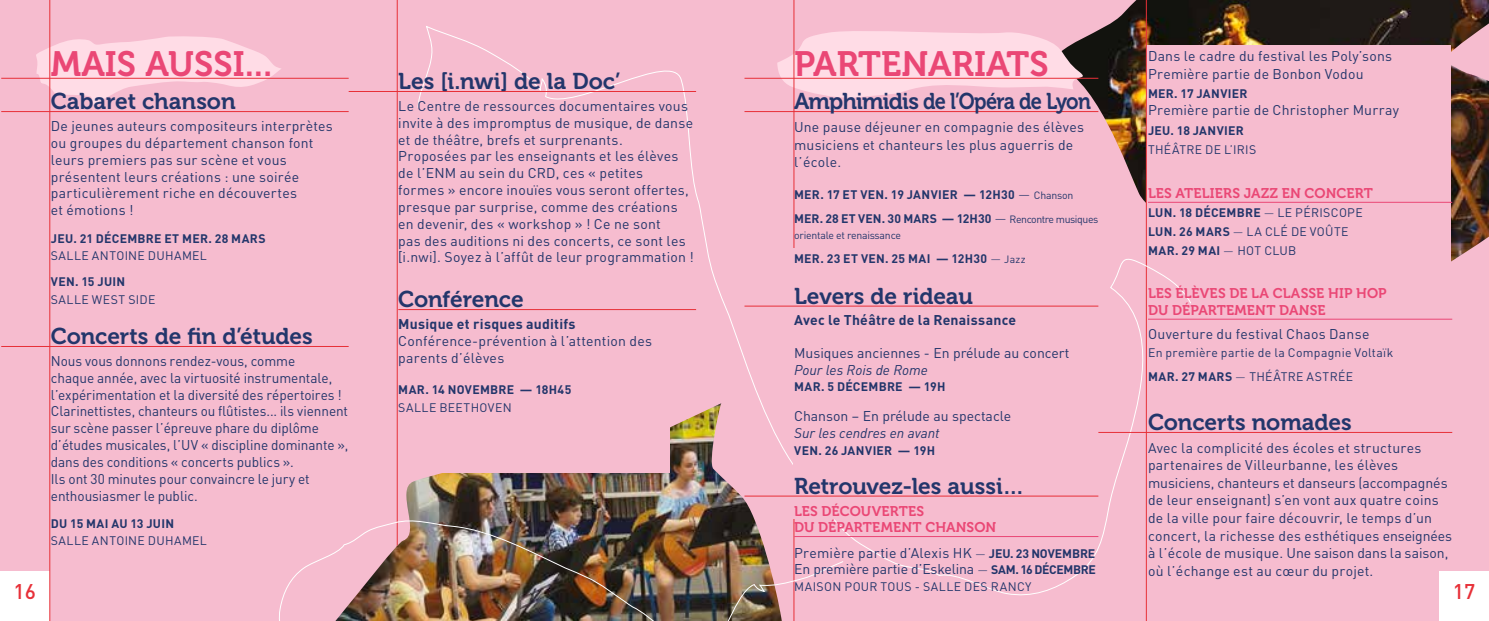
<style>
.page{position:relative;width:1489px;height:621px;background:#fff}
.page>*{position:absolute;margin:0;border:0;box-sizing:border-box;transform-origin:0 0}
.t1{font:35px "Museo 700";color:#ea4775}
.t2{font:22.75px "Museo 700";letter-spacing:-.005em;color:#23366b}
.t3{font:22.75px "Museo 700";letter-spacing:-.035em;color:#23366b}
.t4{font:500 21px "DIN Pro";color:#e73038}
.t5{font:14px/16.8px "DIN";letter-spacing:.015em;color:#23366b}
.t6{font:14px/16.8px "DIN";letter-spacing:-.005em;color:#23366b}
.t7{font:14px/16.8px "Museo 700";letter-spacing:.005em;color:#ea4775}
.t8{font:14px/15.8px "DIN";letter-spacing:-.01em;color:#23366b}
.t9{font:700 14px "DIN";letter-spacing:.02em;color:#23366b}
.t10{font:italic 14px "DIN";color:#23366b}
.t11{font:700 12.25px "DIN";letter-spacing:.02em;color:#23366b}
.t12{font:12.25px/19.2px "DIN";letter-spacing:.025em;color:#23366b}
.t13{font:10.5px "DIN";letter-spacing:-.03em;color:#23366b}
.s1{font-weight:700;font-size:12.25px}
.s2{font-weight:300;font-size:14px}
.s3{font-weight:300}
.s4{font-weight:400;font-size:10.5px}
.s5{font-weight:700}
.s6{font-weight:300;font-size:12.25px}
</style>
<div class="page">
<div style="left:0;top:0;width:1488px;height:620px;background:#f6bccf"></div>
<img style="left:1106px;top:0;width:382px;height:262px">
<div style="left:1146px;top:46px;width:304px;height:430px;background:#f6bccf"></div>
<svg style="left:30px;top:36px;width:251px;height:72px"></svg>
<div style="left:0;top:570px;width:50px;height:50px;background:#fff"></div>
<div style="left:1439px;top:570px;width:49px;height:50px;background:#fff"></div>
<hr style="left:793px;top:0;width:1px;height:620px;background:#e73038">
<hr style="left:1145px;top:0;width:1px;height:620px;background:#e73038">
<hr style="left:49px;top:0;width:1px;height:620px;background:#e73038">
<hr style="left:397px;top:0;width:1px;height:620px;background:#e73038">
<svg style="left:417px;top:26px;width:774px;height:571px"></svg>
<div style="left:793px;top:248px;width:272px;height:270px;background:#f6bccf"></div>
<img style="left:396px;top:403px;width:385px;height:113px">
<div style="left:403px;top:341px;width:266px;height:131px;background:#f6bccf"></div>
<hr style="left:1px;top:78px;width:347px;height:1px;background:#e73038">
<hr style="left:1px;top:111px;width:347px;height:1px;background:#e73038">
<hr style="left:1px;top:346px;width:347px;height:1px;background:#e73038">
<hr style="left:348px;top:91px;width:348px;height:1px;background:#e73038">
<hr style="left:398px;top:309px;width:298px;height:1px;background:#e73038">
<img style="left:279px;top:516px;width:564px;height:104px">
<hr style="left:744px;top:78px;width:354px;height:1px;background:#e73038">
<hr style="left:744px;top:111px;width:354px;height:1px;background:#e73038">
<hr style="left:744px;top:305px;width:354px;height:1px;background:#e73038">
<hr style="left:744px;top:495px;width:354px;height:1px;background:#e73038">
<hr style="left:794px;top:535px;width:304px;height:1px;background:#ea4775">
<hr style="left:1147px;top:202px;width:304px;height:1px;background:#ea4775">
<hr style="left:1147px;top:318px;width:304px;height:1px;background:#ea4775">
<hr style="left:1098px;top:432px;width:353px;height:1px;background:#e73038">
<h1 class="t1" style="left:51px;top:44px;width:223px">MAIS AUSSI...</h1>
<h2 class="t2" style="left:51px;top:89px;width:186px">Cabaret chanson</h2>
<p class="t5" style="left:51px;top:117px;width:283px">De jeunes auteurs compositeurs interprètes ou groupes du département chanson font leurs premiers pas sur scène et vous présentent leurs créations : une soirée particulièrement riche en découvertes<br>et émotions !</p>
<p class="t11" style="left:51px;top:230px;width:63px">JEU. 21 DÉCEMBRE</p>
<p class="t11" style="left:164px;top:230px;width:86px">ET MER. 28 MARS</p>
<p class="t12" style="left:51px;top:245px;width:158px">Salle Antoine Duhamel</p>
<p class="t11" style="left:51px;top:273px;width:61px">VEN. 15 JUIN</p>
<p class="t12" style="left:51px;top:289px;width:97px">Salle West Side</p>
<h2 class="t2" style="left:51px;top:323px;width:263px">Concerts de fin d’études</h2>
<p class="t6" style="left:51px;top:352px;width:299px">Nous vous donnons rendez-vous, comme<br>chaque année, avec la virtuosité instrumentale, l’expérimentation et la diversité des répertoires !<br>Clarinettistes, chanteurs ou flûtistes... ils viennent sur scène passer l’épreuve phare du diplôme d’études musicales, l’UV « discipline dominante », dans des conditions « concerts publics ».<br>I ls ont 30 minutes pour convaincre le jury et enthousiasmer le public.</p>
<p class="t11" style="left:51px;top:515px;width:110px">DU 15 MAI AU 13 JUIN</p>
<p class="t12" style="left:51px;top:530px;width:158px">Salle Antoine Duhamel</p>
<h1 class="t1" style="left:794px;top:44px;width:256px">PARTENARIATS</h1>
<h2 class="t3" style="left:794px;top:89px;width:298px">Amphimidis de l’Opéra de Lyon</h2>
<p class="t5" style="left:794px;top:118px;width:291px;line-height:17.5px">U ne pause déjeuner en compagnie des élèves musiciens et chanteurs les plus aguerris de l’école.</p>
<p class="t11" style="left:794px;top:186px;width:127px">MER. 17 ET VEN. 19 JANVIER</p>
<p class="t13" style="left:963px;top:188px;width:111px"><span class="s1">— 12H30</span> <span class="s2">—</span> Chanson</p>
<p class="t11" style="left:794px;top:210px;width:128px">MER. 28 ET VEN . 30 MARS</p>
<p class="t13" style="left:941px;top:213px;width:158px"><span class="s1">— 12H30</span> <span class="s2">—</span> Rencontre musiques</p>
<p class="t13" style="left:794px;top:228px;width:108px">orientale et renaissance</p>
<p class="t11" style="left:794px;top:251px;width:233px">MER. 23 ET VEN . 25 MAI — 12H30 <span class="s3">—</span> <span class="s4">Jazz</span></p>
<h2 class="t2" style="left:794px;top:283px;width:180px">Levers de rideau</h2>
<p class="t9" style="left:794px;top:310px;width:223px">AVEC LE THÉÂTRE DE LA RENAISSANCE</p>
<p class="t5" style="left:794px;top:344px;width:277px">M usiques anciennes - En prélude au concert</p>
<p class="t10" style="left:794px;top:361px;width:135px">Pour les Rois de Rome</p>
<p class="t11" style="left:794px;top:378px;width:61px">MAR. 5 DÉCEMBRE</p>
<p class="t11" style="left:908px;top:378px;width:39px">— 19H</p>
<p class="t5" style="left:794px;top:407px;width:218px">Chanson – En prélude au spectacle</p>
<p class="t10" style="left:794px;top:423px;width:147px">Sur les cendres en avant</p>
<p class="t11" style="left:794px;top:442px;width:62px">VEN . 26 JANVIER</p>
<p class="t11" style="left:898px;top:442px;width:39px">— 19H</p>
<h2 class="t2" style="left:794px;top:473px;width:232px">Retrouvez-les aussi…</h2>
<p class="t7" style="left:794px;top:502px;width:123px">Les découvertes du dépar</p>
<p class="t5" style="left:1147px;top:47px;width:246px;line-height:17.5px">Dans le cadre du festival les Poly’sons<br>Première partie de Bonbon Vodou</p>
<p class="t11" style="left:1147px;top:85px;width:64px">MER. 17 JANVIER</p>
<p class="t5" style="left:1147px;top:102px;width:252px">Première partie de Christopher M urray</p>
<p class="t11" style="left:1147px;top:122px;width:97px">JEU. 18 JANVIER</p>
<p class="t12" style="left:1147px;top:139px;width:110px">Théâtre de l’Iris</p>
<p class="t7" style="left:1147px;top:184px;width:76px">Les ateliers</p>
<p class="t7" style="left:1243px;top:184px;width:93px">jazz en concer</p>
<p class="t7" style="left:1363px;top:184px;width:11px">t</p>
<p class="t11" style="left:1147px;top:204px;width:65px">LUN. 18 DÉCEMBRE</p>
<p class="t12" style="left:1263px;top:202px;width:92px"><span class="s3">—</span> Le Périscope</p>
<p class="t11" style="left:1147px;top:223px;width:67px">LUN . 26 MARS</p>
<h2 class="t2" style="left:398px;top:69px;width:224px">Les [i.nwi] de la Doc’</h2>
<p class="t5" style="left:398px;top:97px;width:297px">Le Centre de ressources documentaires vous invite à des impromptus de musique, de danse et de théâtre, brefs et surprenants.<br>Proposées par les enseignants et les élèves de l’ENM au sein du CRD, ces « petites<br>formes » encore inouïes vous seront offertes, presque par surprise, comme des créations en devenir, des « workshop » ! Ce ne sont<br>pas des auditions ni des concerts, ce sont les [i.nwi]. Soyez à l’affût de leur programmation !</p>
<h2 class="t2" style="left:398px;top:286px;width:127px">Conférence</h2>
<p class="t9" style="left:398px;top:314px;width:179px">MUSIQUE ET RISQUES AUDITIFS</p>
<p class="t5" style="left:398px;top:332px;width:255px">Conférence-prévention à l’attention des parents d’élèves</p>
<p class="t11" style="left:398px;top:381px;width:76px">MAR. 14 NOVEMBRE</p>
<p class="t11" style="left:520px;top:381px;width:53px">— 18H45</p>
<p class="t12" style="left:398px;top:397px;width:50px">Salle Bee</p>
<p class="t12" style="left:463px;top:397px;width:50px">thoven</p>
<p class="t12" style="left:1147px;top:221px;width:200px;text-indent:85px"><span class="s3">—</span>La clé de voûte<br><span class="s5">MAR. 29 MAI</span> <span class="s3">—</span> H ot Club</p>
<p class="t7" style="left:1147px;top:285px;width:135px">Les élèves de la classe</p>
<p class="t7" style="left:1327px;top:285px;width:59px">hip hop</p>
<p class="t7" style="left:1147px;top:302px;width:44px">du dépar</p>
<p class="t7" style="left:1216px;top:302px;width:21px">temen</p>
<p class="t7" style="left:1266px;top:302px;width:33px">t danse</p>
<p class="t5" style="left:1147px;top:325px;width:223px">Ouverture du festival Chaos Danse</p>
<p class="t12" style="left:1147px;top:342px;width:247px">En première partie de la Compagnie Voltaïk</p>
<p class="t11" style="left:1147px;top:368px;width:70px">MAR. 27 MARS</p>
<p class="t12" style="left:1235px;top:366px;width:117px"><span class="s3">—</span> Théâtre Astrée</p>
<h2 class="t2" style="left:1147px;top:409px;width:205px">Concerts nomades</h2>
<p class="t5" style="left:1147px;top:438px;width:305px;line-height:17.5px">Avec la complicité des écoles et structures partenaires de Villeurbanne, les élèves musiciens, chanteurs et danseurs (accompagnés de leur enseignant) s’en vont aux quatre coins de la ville pour faire découvrir, le temps d’un concert, la richesse des esthétiques enseignées à l’école de musique. Une saison dans la saison, où l’échange est au cœur du projet.</p>
<p class="t7" style="left:862px;top:519px;width:21px">temen</p>
<p class="t7" style="left:912px;top:519px;width:44px">t chans</p>
<p class="t7" style="left:974px;top:519px;width:22px">on</p>
<p class="t8" style="left:794px;top:544px;width:263px">Première partie d’Alexis H K <span class="s6">—</span> <span class="s1">JEU. 23 NOVEMBRE<br></span>En première partie d’Eskelina <span class="s6">—</span> <span class="s1">SAM. 16 DÉCEMBRE</span></p>
<p class="t12" style="left:794px;top:576px;width:231px">Maison Pour Tous - Salle des Rancy</p>
<h3 class="t4" style="left:14px;top:576px;width:24px">16</h3>
<h3 class="t4" style="left:1452px;top:576px;width:24px">17</h3>
</div>
